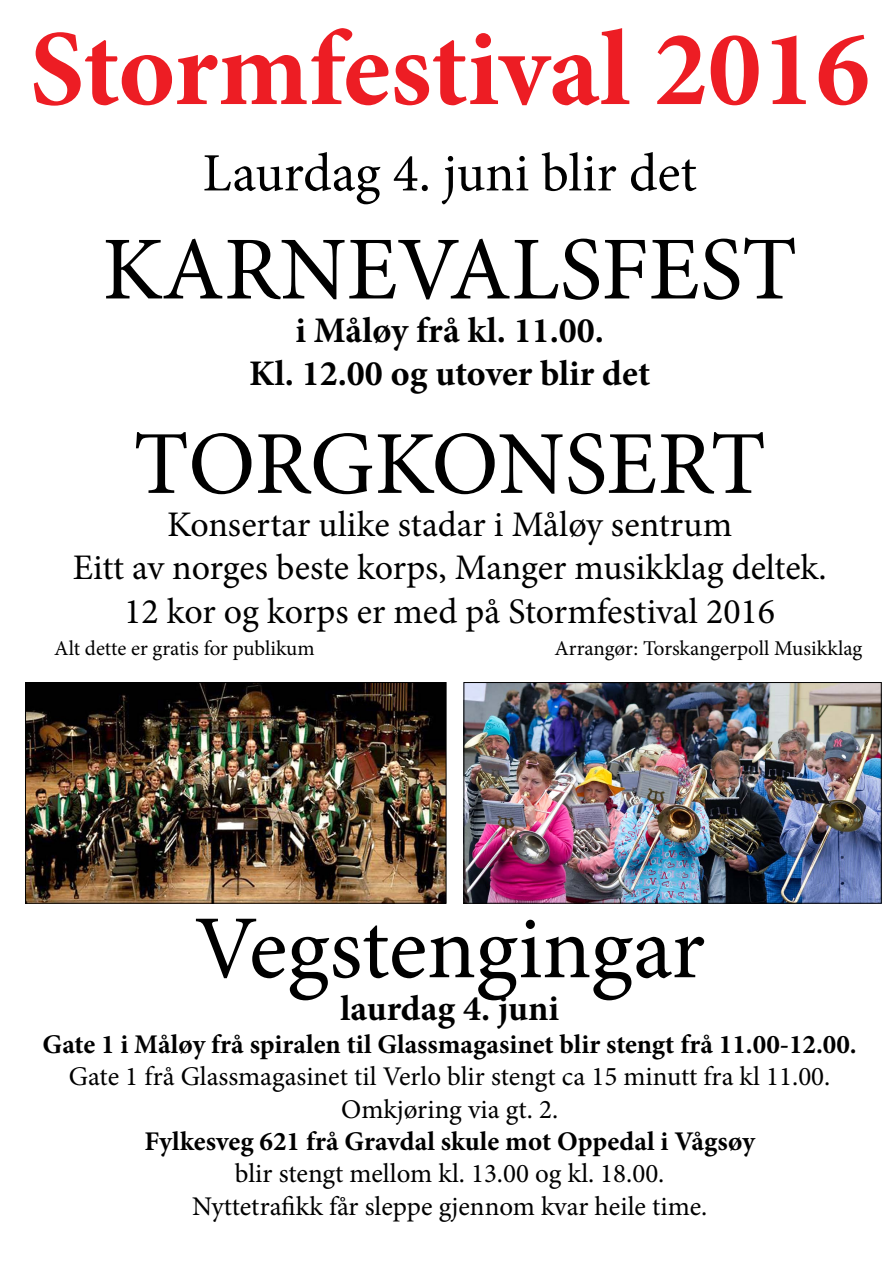
<style>
.page{position:relative;width:893px;height:1263px;background:#fff}
.page>*{position:absolute;margin:0;border:0;box-sizing:border-box;transform-origin:0 0}
.t1{font:700 108px "Minion Pro";color:#ed1d24}
.t2{font:90px "Minion Pro";letter-spacing:-.005em;color:#000}
.t3{font:54px "Minion Pro";color:#000}
.t4{font:36px/43.2px "Minion Pro";color:#000;text-align:center}
.t5{font:700 36px/43.2px "Minion Pro";color:#000;text-align:center}
.t6{font:27px/32.4px "Minion Pro";color:#000;text-align:center}
.t7{font:700 27px "Minion Pro";color:#000}
.t8{font:21px "Minion Pro";letter-spacing:-.005em;color:#000}
</style>
<div class="page">
<img style="left:27px;top:684px;width:417px;height:218px">
<div style="left:25px;top:682px;width:421px;height:222px;border:1px solid #000"></div>
<img style="left:465px;top:684px;width:415px;height:218px">
<div style="left:463px;top:682px;width:419px;height:222px;border:1px solid #000"></div>
<h1 class="t1" style="left:30px;top:-7px;width:841px">Stormfestival 2016</h1>
<h3 class="t3" style="left:202px;top:137px;width:496px">Laurdag 4. juni blir det</h3>
<h2 class="t2" style="left:102px;top:209px;width:696px">KARNEVALSFEST</h2>
<h3 class="t5" style="left:249px;top:308px;width:403px">i Måløy frå kl. 11.00.<br>Kl. 12.00 og utover blir det</h3>
<h2 class="t2" style="left:133px;top:404px;width:634px">TORGKONSERT</h2>
<h3 class="t4" style="left:73px;top:503px;width:755px">Konsertar ulike stadar i Måløy sentrum<br>Eitt av norges beste korps, Manger musikklag deltek.<br>12 kor og korps er med på Stormfestival 2016</h3>
<p class="t8" style="left:54px;top:634px;width:262px">Alt dette er gratis for publikum</p>
<p class="t8" style="left:554px;top:634px;width:309px">Arrangør: Torskangerpoll Musikklag</p>
<h2 class="t2" style="left:194px;top:888px;width:512px">Vegstengingar</h2>
<h3 class="t5" style="left:340px;top:987px;width:220px">laurdag 4. juni</h3>
<p class="t7" style="left:43px;top:1025px;width:816px">Gate 1 i Måløy frå spiralen til Glassmagasinet blir stengt frå 11.00-12.00.</p>
<p class="t6" style="left:69px;top:1060px;width:763px">Gate 1 frå Glassmagasinet til Verlo blir stengt ca 15 minutt fra kl 11.00.<br>Omkjøring via gt. 2.</p>
<p class="t7" style="left:145px;top:1122px;width:612px">Fylkesveg 621 frå Gravdal skule mot Oppedal i Vågsøy</p>
<p class="t6" style="left:192px;top:1158px;width:517px">blir stengt mellom kl. 13.00 og kl. 18.00.<br>Nyttetrafikk får sleppe gjennom kvar heile time.</p>
</div>
